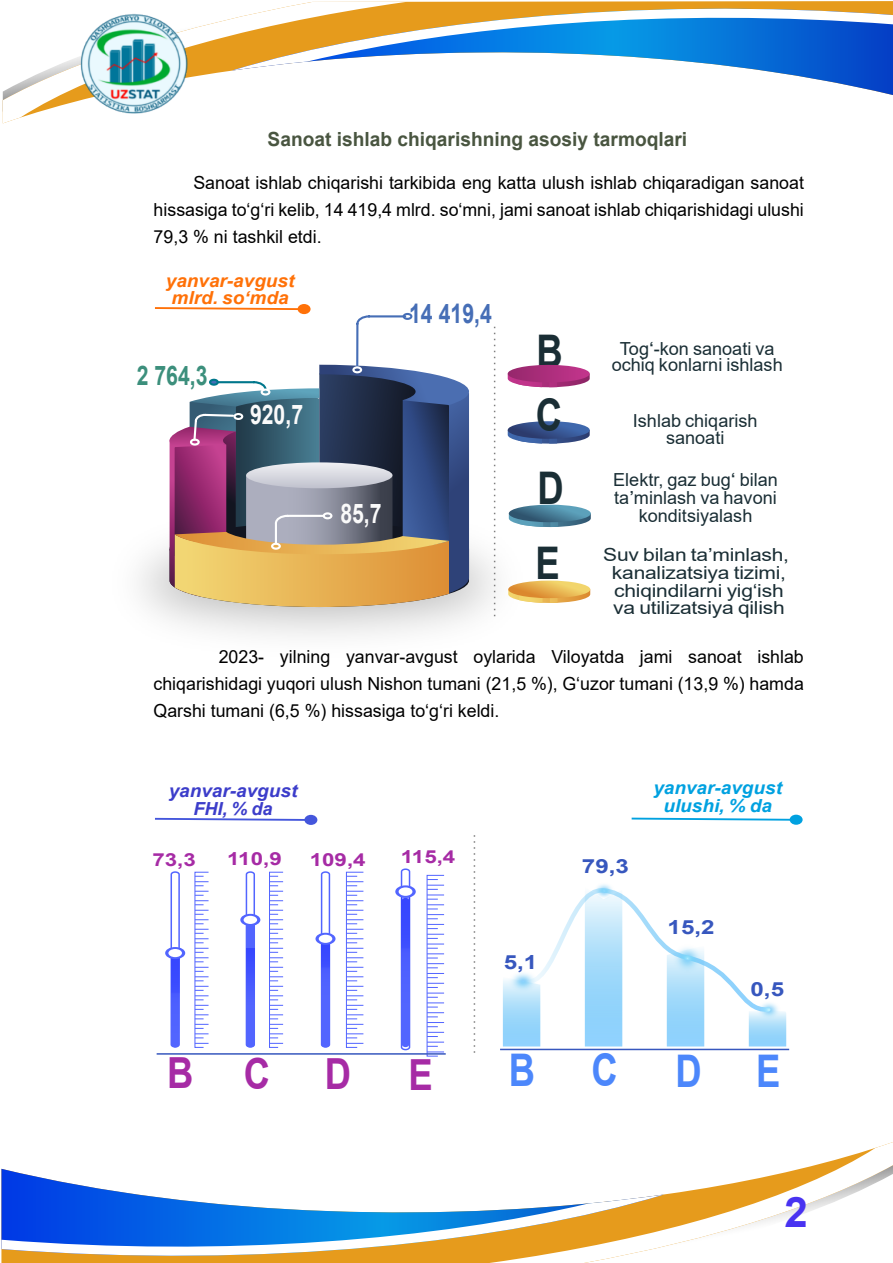
<style>
.page{position:relative;width:893px;height:1263px;background:#fff}
.page>*{position:absolute;margin:0;border:0;box-sizing:border-box;transform-origin:0 0}
.t1{font:700 45px/64.1px "Arial";color:#1a2e35;scale:.81 1}
.t2{font:700 45px "Arial";color:#4c87fb;scale:.81 1}
.t3{font:700 42.9px "Arial";color:#a62ba5;scale:.85 1}
.t4{font:700 42px "Arial";color:#4933f1}
.t5{font:700 27px "Arial";color:#fafafa;scale:.79 1}
.t6{font:700 27px "Arial";color:#466eb6;scale:.79 1}
.t7{font:700 27px "Arial";color:#3c8f7c;scale:.79 1}
.t8{font:700 19.5px "Arial";color:#495540}
.t9{font:700 19.5px "Arial";color:#3757be;scale:1.24 1}
.t10{font:18px/27px "Arial";color:#000;text-align:justify}
.t11{font:18px/16.5px "Arial";color:#1a2e35;text-align:center}
.t12{font:18px/17.9px "Arial";color:#1a2e35;text-align:center;scale:1.17 1}
.t13{font:italic 700 18px/17.5px "Arial";color:#ff7108;text-align:center;scale:1.05 1}
.t14{font:italic 700 18px/17.5px "Arial";color:#00a1e0;text-align:center;scale:1.05 1}
.t15{font:italic 700 18px/17.5px "Arial";color:#3c3dca;text-align:center;scale:1.05 1}
.t16{font:700 18px "Arial";color:#a62ba5;scale:1.24 1}
</style>
<div class="page">
<svg style="left:508px;top:421px;width:82px;height:23px"></svg>
<svg style="left:542px;top:505px;width:49px;height:22px"></svg>
<img style="left:139px;top:500px;width:403px;height:136px">
<svg style="left:155px;top:307px;width:314px;height:300px"></svg>
<div style="left:298px;top:304px;width:13px;height:10px;background:#ff7108;border-radius:50%"></div>
<svg style="left:503px;top:891px;width:283px;height:155px"></svg>
<svg style="left:591px;top:881px;width:25px;height:19px"></svg>
<svg style="left:670px;top:942px;width:34px;height:32px"></svg>
<svg style="left:506px;top:968px;width:33px;height:25px"></svg>
<svg style="left:755px;top:999px;width:27px;height:21px"></svg>
<svg style="left:632px;top:818px;width:158px;height:3px"></svg>
<div style="left:790px;top:815px;width:13px;height:10px;background:#00a1e0;border-radius:50%"></div>
<hr style="left:500px;top:1049px;width:289px;height:1px;background:#3757be">
<svg style="left:170px;top:872px;width:11px;height:176px"></svg>
<div style="left:171px;top:950px;width:8px;height:97px;background:#5265ff;border-radius:4px"></div>
<svg style="left:245px;top:871px;width:11px;height:177px"></svg>
<svg style="left:320px;top:871px;width:11px;height:177px"></svg>
<svg style="left:171px;top:959px;width:8px;height:36px"></svg>
<svg style="left:246px;top:949px;width:8px;height:55px"></svg>
<svg style="left:322px;top:945px;width:7px;height:50px"></svg>
<svg style="left:240px;top:914px;width:20px;height:12px"></svg>
<div style="left:244px;top:916px;width:13px;height:8px;background:#fff;border-radius:50%"></div>
<svg style="left:315px;top:933px;width:21px;height:12px"></svg>
<div style="left:319px;top:935px;width:13px;height:8px;background:#fff;border-radius:50%"></div>
<svg style="left:195px;top:872px;width:14px;height:176px"></svg>
<svg style="left:269px;top:872px;width:14px;height:176px"></svg>
<svg style="left:346px;top:872px;width:18px;height:176px"></svg>
<svg style="left:165px;top:947px;width:20px;height:12px"></svg>
<div style="left:168px;top:949px;width:14px;height:8px;background:#fff;border-radius:50%"></div>
<svg style="left:400px;top:868px;width:11px;height:183px"></svg>
<div style="left:401px;top:898px;width:8px;height:149px;background:#5265ff;border-radius:4px"></div>
<svg style="left:401px;top:898px;width:8px;height:54px"></svg>
<svg style="left:395px;top:885px;width:21px;height:13px"></svg>
<div style="left:399px;top:887px;width:13px;height:9px;background:#fff;border-radius:50%"></div>
<svg style="left:427px;top:875px;width:17px;height:181px"></svg>
<hr style="left:157px;top:1053px;width:289px;height:2px;background:#3757be">
<svg style="left:155px;top:818px;width:149px;height:3px"></svg>
<div style="left:304px;top:815px;width:13px;height:10px;background:#4456dc;border-radius:50%"></div>
<svg style="left:494px;top:327px;width:1px;height:293px"></svg>
<svg style="left:474px;top:835px;width:1px;height:218px"></svg>
<svg style="left:664px;top:1142px;width:229px;height:105px"></svg>
<svg style="left:1px;top:1169px;width:133px;height:25px"></svg>
<svg style="left:1px;top:1194px;width:663px;height:69px"></svg>
<svg style="left:3px;top:18px;width:229px;height:105px"></svg>
<svg style="left:766px;top:71px;width:127px;height:24px"></svg>
<svg style="left:232px;top:1px;width:661px;height:70px"></svg>
<img style="left:75px;top:14px;width:113px;height:104px">
<svg style="left:508px;top:581px;width:82px;height:22px;background:#ebbd6b"></svg>
<svg style="left:508px;top:365px;width:82px;height:22px;background:#b94e90"></svg>
<p class="t8" style="left:268px;top:125px;width:421px">Sanoat ishlab chiqarishning asosiy tarmoqlari</p>
<p class="t10" style="left:154px;top:169px;width:652px;text-indent:40px">Sanoat ishlab chiqarishi tarkibida eng katta ulush ishlab chiqaradigan sanoat hissasiga to‘g‘ri kelib, 14 419,4 mlrd. so‘mni, jami sanoat ishlab chiqarishidagi ulushi 79,3 % ni tashkil etdi.</p>
<p class="t13" style="left:166px;top:272px;width:124px">yanvar-avgust mlrd. so‘mda</p>
<h3 class="t7" style="left:137px;top:357px;width:91px">2 764,3</h3>
<h3 class="t5" style="left:250px;top:396px;width:69px">920,7</h3>
<h3 class="t6" style="left:409px;top:295px;width:106px">14 419,4</h3>
<h3 class="t5" style="left:340px;top:495px;width:54px">85,7</h3>
<h1 class="t1" style="left:536px;top:319px;width:35px">B<br>C</h1>
<h1 class="t1" style="left:535px;top:451px;width:37px;line-height:75.2px">D<br>E</h1>
<p class="t11" style="left:612px;top:340px;width:173px">Tog‘-kon sanoati va ochiq konlarni ishlash</p>
<p class="t11" style="left:633px;top:413px;width:126px">Ishlab chiqarish sanoati</p>
<p class="t11" style="left:613px;top:470px;width:166px;line-height:18.1px">Elektr, gaz bug‘ bilan ta’minlash va havoni konditsiyalash</p>
<p class="t12" style="left:603px;top:546px;width:160px">Suv bilan ta’minlash, kanalizatsiya tizimi, chiqindilarni yig‘ish va utilizatsiya qilish</p>
<p class="t10" style="left:153px;top:643px;width:652px;text-indent:65px">2023- yilning yanvar-avgust oylarida Viloyatda jami sanoat ishlab chiqarishidagi yuqori ulush Nishon tumani (21,5 %), G‘uzor tumani (13,9 %) hamda Qarshi tumani (6,5 %) hissasiga to‘g‘ri keldi.</p>
<p class="t15" style="left:169px;top:783px;width:124px">yanvar-avgust<br>FHI, % da</p>
<p class="t16" style="left:152px;top:846px;width:37px">73,3</p>
<p class="t16" style="left:227px;top:846px;width:46px">110,9</p>
<p class="t16" style="left:310px;top:846px;width:47px">109,4</p>
<p class="t16" style="left:401px;top:844px;width:46px">115,4</p>
<h2 class="t3" style="left:167px;top:1043px;width:123px">B C</h2>
<h2 class="t3" style="left:325px;top:1044px;width:32px">D</h2>
<h2 class="t3" style="left:409px;top:1044px;width:30px">E</h2>
<p class="t9" style="left:504px;top:948px;width:29px">5,1</p>
<p class="t9" style="left:582px;top:853px;width:39px">79,3</p>
<p class="t14" style="left:653px;top:780px;width:124px">yanvar-avgust ulushi, % da</p>
<p class="t9" style="left:668px;top:913px;width:39px">15,2</p>
<p class="t9" style="left:750px;top:975px;width:29px">0,5</p>
<h1 class="t2" style="left:509px;top:1038px;width:136px">B C</h1>
<h1 class="t2" style="left:675px;top:1039px;width:131px">D E</h1>
<h3 class="t4" style="left:784px;top:1182px;width:25px">2</h3>
</div>
